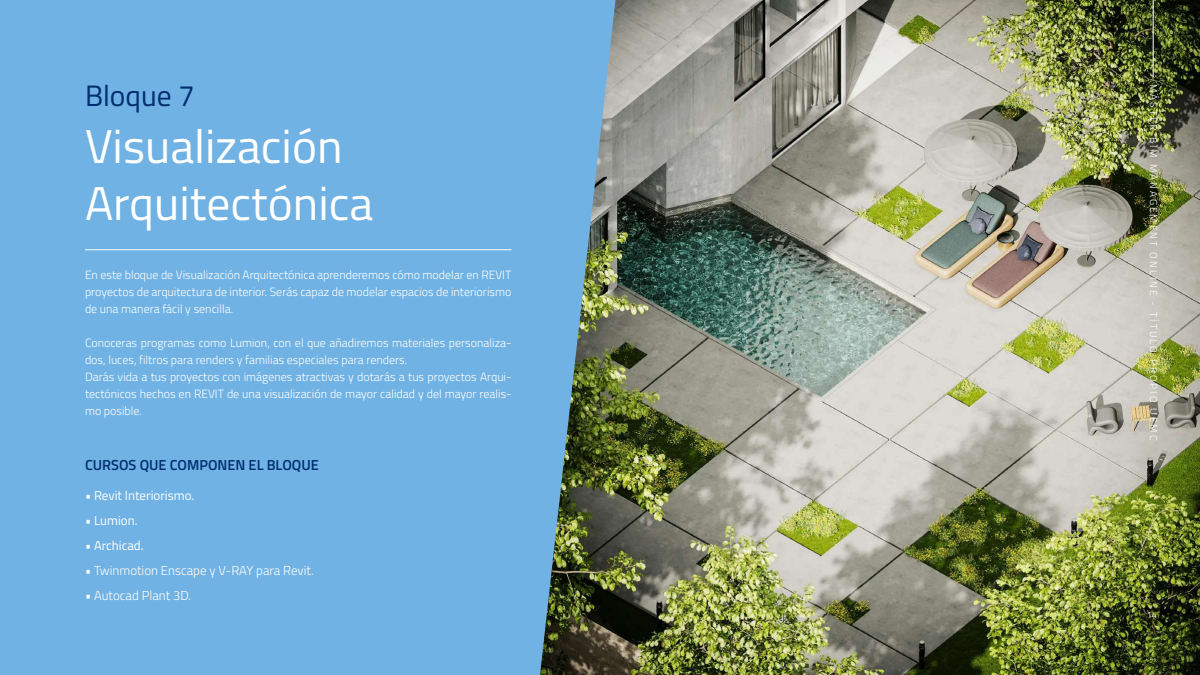
<style>
.page{position:relative;width:1200px;height:675px;background:#fff}
.page>*{position:absolute;margin:0;border:0;box-sizing:border-box;transform-origin:0 0}
.t1{font:47.5px/57px "Titillium Web";color:#fff}
.t2{font:29.5px "Titillium Web";color:#002e70}
.t3{font:600 14.5px "Titillium Web";color:#002e70}
.t4{font:300 13px "Titillium Web";color:#fff}
.t5{font:13px "Titillium Web";color:#fff}
.t6{font:300 12px/17px "Titillium Web";color:#fff;text-align:justify}
.t7{font:300 10px "Titillium Web";letter-spacing:.2em;color:#fff}
.t8{font:300 9px "Titillium Web";color:#fff}
.s1{font-weight:300}
</style>
<div class="page">
<img style="left:616px;top:0;width:584px;height:675px">
<div style="left:0;top:0;width:616px;height:675px;background:#70b2e3"></div>
<hr style="left:85px;top:250px;width:427px;height:1px;background:#fff">
<hr style="left:1153px;top:0;width:1px;height:77px;background:#fff">
<h2 class="t2" style="left:85px;top:74px;width:111px">Bloque 7</h2>
<h1 class="t1" style="left:85px;top:116px;width:290px">Visualización<br>Arquitectónica</h1>
<p class="t6" style="left:85px;top:266px;width:428px">En este bloque de Visualización Arquitectónica aprenderemos cómo modelar en REVIT proyectos de arquitectura de interior. Serás capaz de modelar espacios de interiorismo de una manera fácil y sencilla.</p>
<p class="t6" style="left:85px;top:334px;width:428px;text-align:left">Conoceras programas como Lumion, con el que añadiremos materiales personaliza&shy;dos, luces, filtros para renders y familias especiales para renders.<br>Darás vida a tus proyectos con imágenes atractivas y dotarás a tus proyectos Arqui&shy;tectónicos hechos en REVIT de una visualización de mayor calidad y del mayor realis&shy;mo posible.</p>
<p class="t3" style="left:85px;top:454px;width:235px">CURSOS QUE COMPONEN EL BLOQUE</p>
<p class="t5" style="left:85px;top:485px;width:111px"><span class="s1">•</span> Revit Interiorismo.</p>
<p class="t5" style="left:85px;top:510px;width:54px"><span class="s1">•</span> Lumion.</p>
<p class="t5" style="left:85px;top:535px;width:60px"><span class="s1">•</span> Archicad.</p>
<p class="t4" style="left:85px;top:561px;width:230px">• Twinmotion Enscape y V-RAY para Revit.</p>
<p class="t4" style="left:85px;top:586px;width:108px">• Autocad Plant 3D.</p>
<p class="t7" style="left:1161px;top:84px;width:358px;rotate:90deg">MÁSTER BIM MANAGEMENT ONLINE - TÍTULO PROPIO UEMC</p>
<p class="t8" style="left:1147px;top:608px;width:12px">14</p>
</div>
